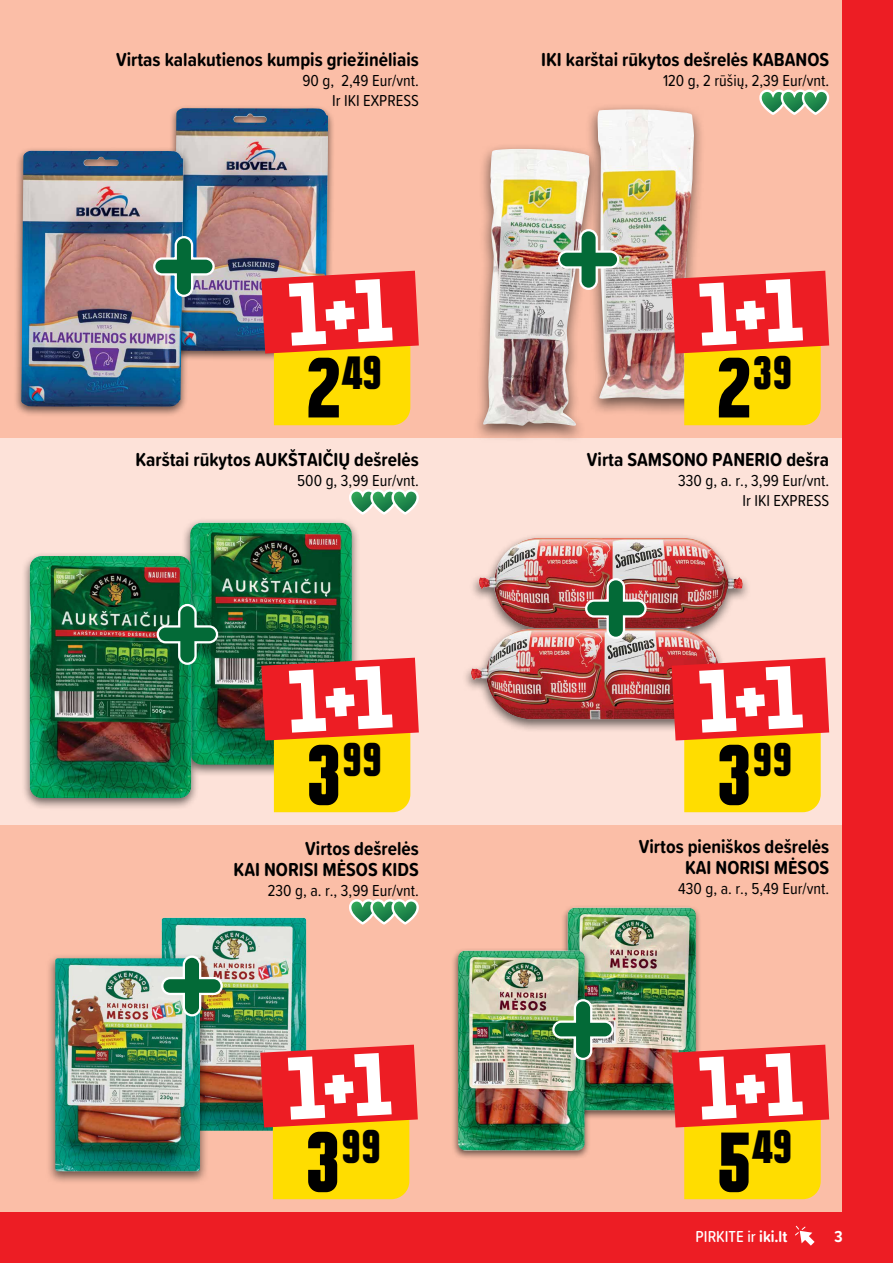
<style>
.page{position:relative;width:893px;height:1263px;background:#ed1d24}
.page>*{position:absolute;margin:0;border:0;box-sizing:border-box;transform-origin:0 0}
.t1{font:900 condensed 42.6px "Politica";color:#000}
.t2{font:700 19.5px/21px "Proxima Soft Cond";color:#000;text-align:right}
.t3{font:16.5px/19.8px "Proxima Soft Cond";color:#000;text-align:right}
.t4{font:500 16.5px "Proxima Soft Cond";color:#fff}
.t5{font:700 16.5px "Proxima Soft Cond";color:#fff}
.s1{font-size:77.1px}
.s2{font-weight:700}
</style>
<div class="page">
<div style="left:0;top:0;width:842px;height:1212px;background:#fbbea7"></div>
<svg style="left:795px;top:1225px;width:20px;height:20px"></svg>
<div style="left:0;top:438px;width:842px;height:387px;background:#fde2d9"></div>
<div style="left:167px;top:104px;width:168px;height:257px;background:#000;opacity:.58"></div>
<img style="left:174px;top:108px;width:154px;height:243px">
<div style="left:561px;top:904px;width:141px;height:216px;background:#000;opacity:.58"></div>
<img style="left:568px;top:908px;width:128px;height:202px">
<div style="left:451px;top:947px;width:140px;height:213px;background:#000;opacity:.58"></div>
<img style="left:458px;top:951px;width:126px;height:199px">
<div style="left:470px;top:533px;width:281px;height:108px;background:#000;opacity:.58"></div>
<img style="left:479px;top:538px;width:264px;height:86px">
<div style="left:462px;top:624px;width:281px;height:108px;background:#000;opacity:.58"></div>
<img style="left:471px;top:629px;width:264px;height:90px">
<img style="left:584px;top:577px;width:64px;height:63px">
<div style="left:181px;top:518px;width:179px;height:259px;background:#000;opacity:.58"></div>
<img style="left:190px;top:523px;width:162px;height:242px">
<div style="left:21px;top:551px;width:178px;height:259px;background:#000;opacity:.58"></div>
<img style="left:30px;top:556px;width:161px;height:242px">
<svg style="left:349px;top:489px;width:70px;height:26px"></svg>
<svg style="left:155px;top:603px;width:64px;height:63px;background:#2a774f"></svg>
<img style="left:162px;top:918px;width:144px;height:213px">
<div style="left:46px;top:953px;width:163px;height:231px;background:#000;opacity:.58"></div>
<img style="left:55px;top:958px;width:145px;height:213px">
<svg style="left:349px;top:899px;width:70px;height:26px"></svg>
<img style="left:160px;top:954px;width:64px;height:63px">
<div style="left:585px;top:103px;width:124px;height:313px;background:#000;opacity:.58"></div>
<img style="left:597px;top:109px;width:101px;height:291px">
<div style="left:471px;top:142px;width:130px;height:301px;background:#000;opacity:.58"></div>
<img style="left:483px;top:149px;width:107px;height:277px">
<svg style="left:759px;top:89px;width:71px;height:26px"></svg>
<img style="left:557px;top:228px;width:63px;height:63px">
<div style="left:13px;top:146px;width:177px;height:271px;background:#000;opacity:.58"></div>
<img style="left:21px;top:151px;width:162px;height:256px">
<img style="left:551px;top:998px;width:64px;height:63px">
<img style="left:152px;top:235px;width:64px;height:63px">
<svg style="left:672px;top:658px;width:157px;height:154px;background:#f58429"></svg>
<svg style="left:261px;top:658px;width:158px;height:154px;background:#ec8126"></svg>
<svg style="left:260px;top:1045px;width:158px;height:154px;background:#f38226"></svg>
<svg style="left:672px;top:271px;width:157px;height:154px;background:#f48226"></svg>
<svg style="left:261px;top:271px;width:158px;height:154px;background:#f38227"></svg>
<svg style="left:672px;top:1045px;width:157px;height:154px;background:#f48326"></svg>
<p class="t2" style="left:116px;top:49px;width:304px">Virtas kalakutienos kumpis griežinėliais</p>
<p class="t3" style="left:302px;top:70px;width:118px">90 g, 2,49 Eur/vnt.<br>Ir IKI EXPRESS</p>
<h1 class="t1" style="left:306px;top:339px;width:78px"><span class="s1">2</span>49</h1>
<p class="t2" style="left:135px;top:448px;width:285px">Karštai rūkytos AUKŠTAIČIŲ dešrelės</p>
<p class="t3" style="left:297px;top:470px;width:123px">500 g, 3,99 Eur/vnt.</p>
<h1 class="t1" style="left:306px;top:726px;width:78px"><span class="s1">3</span>99</h1>
<p class="t2" style="left:234px;top:837px;width:187px">Virtos dešrelės<br>KAI NORISI MĖSOS KIDS</p>
<p class="t3" style="left:268px;top:880px;width:153px">230 g, a. r., 3,99 Eur/vnt.</p>
<h1 class="t1" style="left:305px;top:1113px;width:78px"><span class="s1">3</span>99</h1>
<p class="t2" style="left:541px;top:49px;width:290px">IKI karštai rūkytos dešrelės KABANOS</p>
<p class="t3" style="left:663px;top:70px;width:168px">120 g, 2 rūšių, 2,39 Eur/vnt.</p>
<h1 class="t1" style="left:716px;top:339px;width:78px"><span class="s1">2</span>39</h1>
<p class="t2" style="left:587px;top:448px;width:244px">Virta SAMSONO PANERIO dešra</p>
<p class="t3" style="left:678px;top:470px;width:153px">330 g, a. r., 3,99 Eur/vnt.<br>Ir IKI EXPRESS</p>
<h1 class="t1" style="left:716px;top:726px;width:78px"><span class="s1">3</span>99</h1>
<p class="t2" style="left:639px;top:835px;width:192px">Virtos pieniškos dešrelės<br>KAI NORISI MĖSOS</p>
<p class="t3" style="left:678px;top:878px;width:152px">430 g, a. r., 5,49 Eur/vnt.</p>
<h1 class="t1" style="left:716px;top:1113px;width:78px"><span class="s1">5</span>49</h1>
<p class="t4" style="left:696px;top:1224px;width:93px">PIRKITE ir <span class="s2">iki.lt</span></p>
<p class="t5" style="left:834px;top:1224px;width:10px">3</p>
</div>
